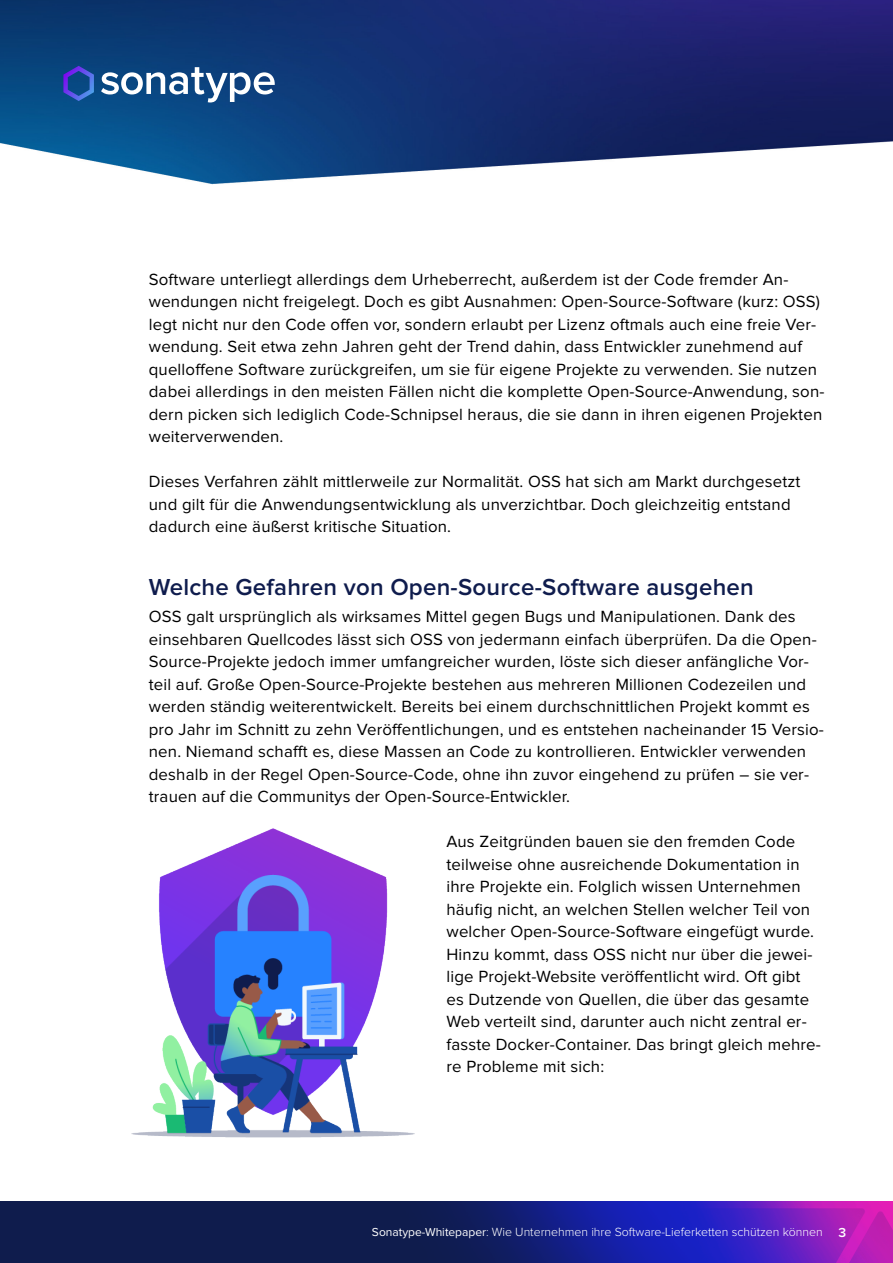
<style>
.page{position:relative;width:893px;height:1263px;background:#fff}
.page>*{position:absolute;margin:0;border:0;box-sizing:border-box;transform-origin:0 0}
.Headline{font:600 24px "Proxima Nova";letter-spacing:.01em;color:#0f1c4d}
.Fließtext{font:16.8px/22.5px "Proxima Nova";letter-spacing:.01em;color:#000}
.t1{font:300 12.3px "Proxima Nova";color:#fff}
.s1{font-weight:400;font-size:12px}
.s2{font-size:12px}
.s3{font-weight:600;font-size:13.5px}
</style>
<div class="page">
<img style="left:0;top:0;width:893px;height:185px">
<img style="left:0;top:1201px;width:893px;height:62px">
<svg style="left:101px;top:67px;width:174px;height:35px"></svg>
<img style="left:63px;top:66px;width:31px;height:35px">
<img style="left:131px;top:828px;width:284px;height:310px">
<p class="Fließtext" style="left:149px;top:268px;width:677px">Software unterliegt allerdings dem Urheberrecht, außerdem ist der Code fremder An&shy;wendungen nicht freigelegt. Doch es gibt Ausnahmen: Open-Source-Software (kurz: OSS) legt nicht nur den Code offen vor, sondern erlaubt per Lizenz oftmals auch eine freie Ver&shy;wendung. Seit etwa zehn Jahren geht der Trend dahin, dass Entwickler zunehmend auf quelloffene Software zurückgreifen, um sie für eigene Projekte zu verwenden. Sie nutzen dabei allerdings in den meisten Fällen nicht die komplette Open-Source-Anwendung, son&shy;dern picken sich lediglich Code-Schnipsel heraus, die sie dann in ihren eigenen Projekten weiterverwenden.</p>
<p class="Fließtext" style="left:149px;top:471px;width:653px">Dieses Verfahren zählt mittlerweile zur Normalität. OSS hat sich am Markt durchgesetzt und gilt für die Anwendungsentwicklung als unverzichtbar. Doch gleichzeitig entstand dadurch eine äußerst kritische Situation.</p>
<p class="Headline" style="left:149px;top:576px;width:606px">Welche Gefahren von Open-Source-Software ausgehen</p>
<p class="Fließtext" style="left:149px;top:606px;width:677px">OSS galt ursprünglich als wirksames Mittel gegen Bugs und Manipulationen. Dank des einsehbaren Quellcodes lässt sich OSS von jedermann einfach überprüfen. Da die Open-Source-Projekte jedoch immer umfangreicher wurden, löste sich dieser anfängliche Vor&shy;teil auf. Große Open-Source-Projekte bestehen aus mehreren Millionen Codezeilen und werden ständig weiterentwickelt. Bereits bei einem durchschnittlichen Projekt kommt es pro Jahr im Schnitt zu zehn Veröffentlichungen, und es entstehen nacheinander 15 Versio&shy;nen. Niemand schafft es, diese Massen an Code zu kontrollieren. Entwickler verwenden deshalb in der Regel Open-Source-Code, ohne ihn zuvor eingehend zu prüfen – sie ver&shy;trauen auf die Communitys der Open-Source-Entwickler.</p>
<p class="Fließtext" style="left:446px;top:831px;width:376px">Aus Zeitgründen bauen sie den fremden Code teilweise ohne ausreichende Dokumentation in ihre Projekte ein. Folglich wissen Unternehmen häufig nicht, an welchen Stellen welcher Teil von welcher Open-Source-Software eingefügt wurde.<br>Hinzu kommt, dass OSS nicht nur über die jewei&shy;lige Projekt-Website veröffentlicht wird. Oft gibt es Dutzende von Quellen, die über das gesamte Web verteilt sind, darunter auch nicht zentral er&shy;fasste Docker-Container. Das bringt gleich mehre&shy;re Probleme mit sich:</p>
<p class="t1" style="left:372px;top:1226px;width:476px"><span class="s1">Sonatype-Whitepaper</span><span class="s2">:</span> Wie Unternehmen ihre Software-Lieferketten schützen können <span class="s3">3</span></p>
</div>
